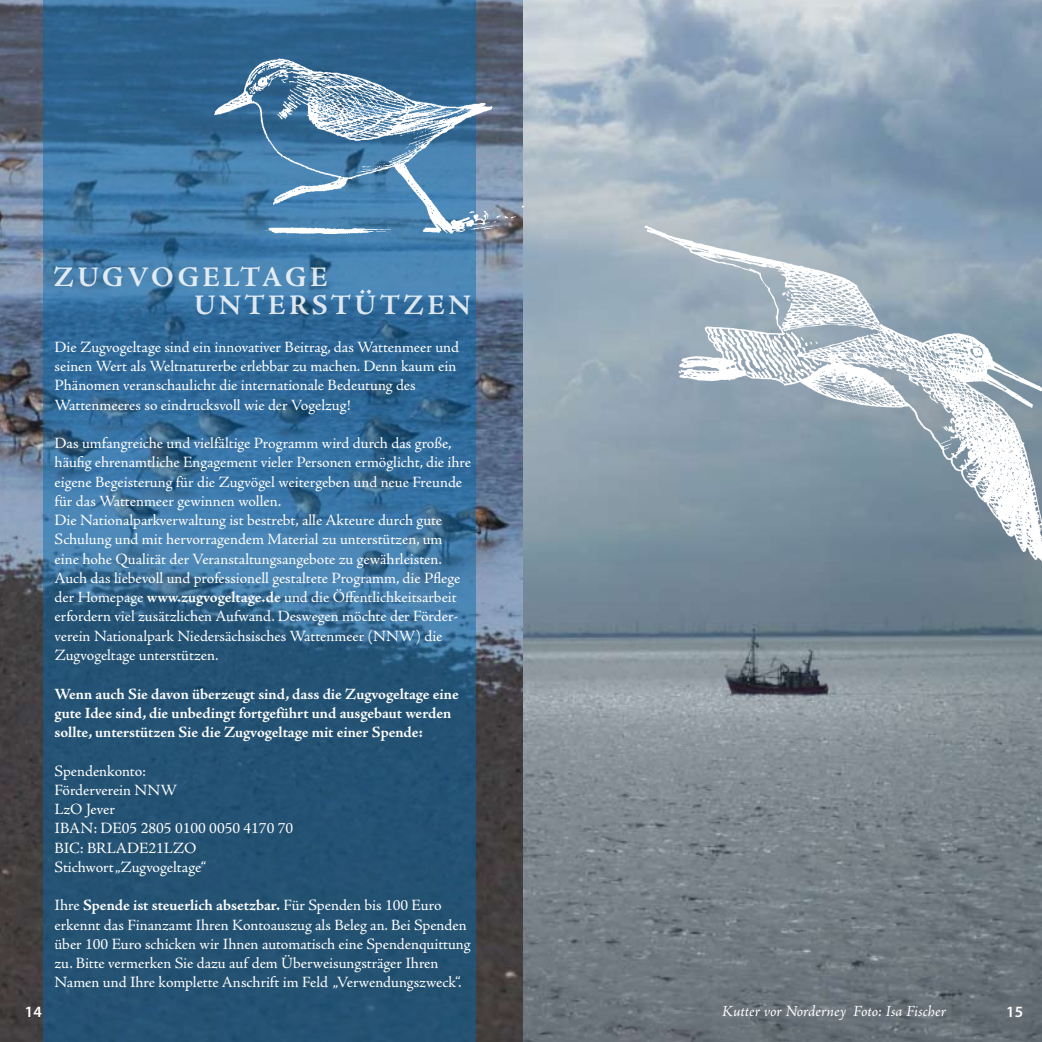
<style>
.page{position:relative;width:1042px;height:1042px;background:#fff}
.page>*{position:absolute;margin:0;border:0;box-sizing:border-box;transform-origin:0 0}
.t1{font:700 28.53px/28.5px "Adobe Jenson Pro";letter-spacing:.115em;color:#fff}
.t2{font:15.75px/19.2px "Adobe Jenson Pro";color:#fff}
.t3{font:700 15.75px/19.2px "Adobe Jenson Pro";letter-spacing:-.005em;color:#fff}
.t4{font:italic 15.75px "Adobe Jenson Pro";letter-spacing:-.005em;color:#fff}
.t5{font:600 15.75px "Myriad Pro";color:#fff}
.s1{font-weight:700}
</style>
<div class="page">
<img style="left:0;top:0;width:1042px;height:1042px">
<svg style="left:43px;top:0;width:433px;height:1042px;background:#2e628a"></svg>
<img style="left:196px;top:53px;width:334px;height:189px">
<img style="left:629px;top:221px;width:413px;height:358px">
<p class="t5" style="left:25px;top:1001px;width:18px">14</p>
<h1 class="t1" style="left:194px;top:263px;width:278px;text-indent:-141px">Zugvogeltage unterstützen</h1>
<p class="t2" style="left:55px;top:338px;width:406px">Die Zugvogeltage sind ein innovativer Beitrag, das Wattenmeer und seinen Wert als Weltnaturerbe erlebbar zu machen. Denn kaum ein Phänomen veranschaulicht die internationale Bedeutung des Wattenmeeres so eindrucksvoll wie der Vogelzug!</p>
<p class="t2" style="left:55px;top:434px;width:418px">Das umfangreiche und vielfältige Programm wird durch das große, häufig ehrenamtliche Engagement vieler Personen ermöglicht, die ihre eigene Begeisterung für die Zugvögel weitergeben und neue Freunde für das Wattenmeer gewinnen wollen.<br>Die Nationalparkverwaltung ist bestrebt, alle Akteure durch gute Schulung und mit hervorragendem Material zu unterstützen, um<br>eine hohe Qualität der Veranstaltungsangebote zu gewährleisten.<br>Auch das liebevoll und professionell gestaltete Programm, die Pflege der Homepage <span class="s1">www.zugvogeltage.de</span> und die Öffentlichkeitsarbeit erfordern viel zusätzlichen Aufwand. Deswegen möchte der Förder&shy;verein Nationalpark Niedersächsisches Wattenmeer (NNW) die Zugvogeltage unterstützen.</p>
<p class="t3" style="left:55px;top:684px;width:406px">Wenn auch Sie davon überzeugt sind, dass die Zugvogeltage eine gute Idee sind, die unbedingt fortgeführt und ausgebaut werden sollte, unterstützen Sie die Zugvogeltage mit einer Spende:</p>
<p class="t2" style="left:55px;top:761px;width:240px">Spendenkonto:<br>Förderverein NNW<br>LzO Jever<br>IBAN: DE05 2805 0100 0050 4170 70<br>BIC: BRLADE21LZO<br>Stichwort „Zugvogeltage“</p>
<p class="t2" style="left:55px;top:896px;width:417px">Ihre <span class="s1">Spende ist steuerlich absetzbar.</span> Für Spenden bis 100 Euro erkennt das Finanzamt Ihren Kontoauszug als Beleg an. Bei Spenden über 100 Euro schicken wir Ihnen automatisch eine Spendenquittung zu. Bitte vermerken Sie dazu auf dem Überweisungsträger Ihren Namen und Ihre komplette Anschrift im Feld „Verwendungszweck“.</p>
<p class="t4" style="left:722px;top:1002px;width:226px">Kutter vor Norderney Foto: Isa Fischer</p>
<p class="t5" style="left:1006px;top:1001px;width:18px">15</p>
</div>
